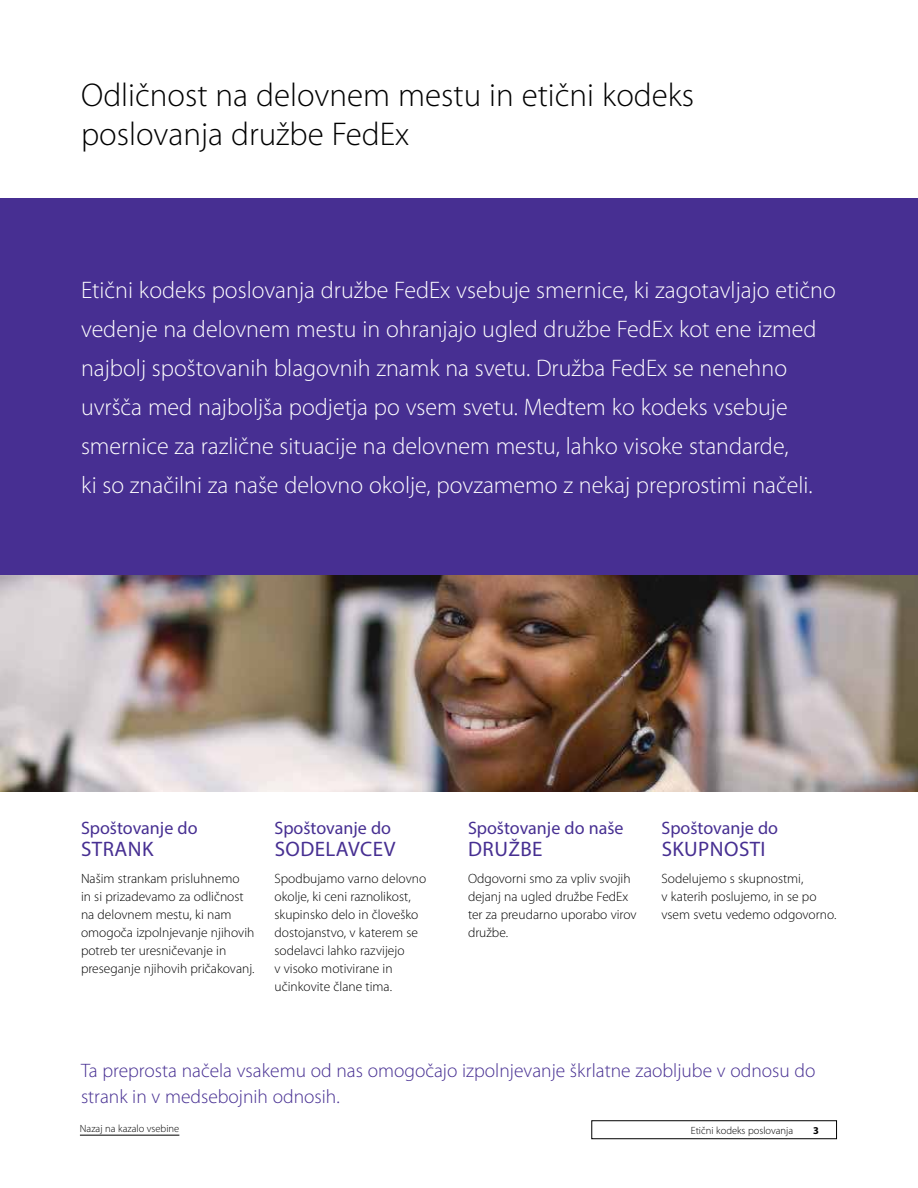
<style>
.page{position:relative;width:918px;height:1188px;background:#fff}
.page>*{position:absolute;margin:0;border:0;box-sizing:border-box;transform-origin:0 0}
.t1{font:300 33px/39.6px "Myriad Pro";color:#000}
.t2{font:300 24px/39px "Myriad Pro";color:#fff}
.t3{font:21px "Myriad Pro";letter-spacing:.02em;color:#472f92}
.t4{font:300 19.5px/25.5px "Myriad Pro";color:#472f92}
.t5{font:18px "Myriad Pro";color:#472f92}
.t6{font:300 13.5px/18px "Myriad Pro";color:#000}
.t7{font:300 10.5px "Myriad Pro";color:#000}
.t8{font:700 10.5px "Myriad Pro";color:#000}
</style>
<div class="page">
<div style="left:0;top:198px;width:918px;height:405px;background:#472f92"></div>
<img style="left:0;top:576px;width:918px;height:216px">
<hr style="left:80px;top:1135px;width:99px;height:1px;background:#000">
<div style="left:592px;top:1121px;width:245px;height:18px;border:1px solid #000"></div>
<h1 class="t1" style="left:81px;top:75px;width:615px">Odličnost na delovnem mestu in etični kodeks poslovanja družbe FedEx</h1>
<p class="t2" style="left:81px;top:271px;width:756px">Etični kodeks poslovanja družbe FedEx vsebuje smernice, ki zagotavljajo etično vedenje na delovnem mestu in ohranjajo ugled družbe FedEx kot ene izmed najbolj spoštovanih blagovnih znamk na svetu. Družba FedEx se nenehno uvršča med najboljša podjetja po vsem svetu. Medtem ko kodeks vsebuje smernice za različne situacije na delovnem mestu, lahko visoke standarde,<br>ki so značilni za naše delovno okolje, povzamemo z nekaj preprostimi načeli.</p>
<h3 class="t5" style="left:81px;top:816px;width:118px">Spoštovanje do</h3>
<h3 class="t3" style="left:81px;top:836px;width:74px">STRANK</h3>
<p class="t6" style="left:81px;top:870px;width:175px">Našim strankam prisluhnemo<br>in si prizadevamo za odličnost na delovnem mestu, ki nam omogoča izpolnjevanje njihovih potreb ter uresničevanje in preseganje njihovih pričakovanj.</p>
<h3 class="t5" style="left:274px;top:816px;width:118px">Spoštovanje do</h3>
<h3 class="t3" style="left:275px;top:836px;width:122px">SODELAVCEV</h3>
<p class="t6" style="left:274px;top:870px;width:153px">Spodbujamo varno delovno okolje, ki ceni raznolikost, skupinsko delo in človeško dostojanstvo, v katerem se sodelavci lahko razvijejo<br>v visoko motivirane in učinkovite člane tima.</p>
<h3 class="t5" style="left:468px;top:816px;width:157px">Spoštovanje do naše</h3>
<h3 class="t3" style="left:468px;top:836px;width:76px">DRUŽBE</h3>
<p class="t6" style="left:468px;top:870px;width:170px">Odgovorni smo za vpliv svojih dejanj na ugled družbe FedEx ter za preudarno uporabo virov družbe.</p>
<h3 class="t5" style="left:662px;top:816px;width:118px">Spoštovanje do</h3>
<h3 class="t3" style="left:662px;top:836px;width:105px">SKUPNOSTI</h3>
<p class="t6" style="left:662px;top:870px;width:176px">Sodelujemo s skupnostmi,<br>v katerih poslujemo, in se po vsem svetu vedemo odgovorno.</p>
<h3 class="t4" style="left:81px;top:1058px;width:736px">Ta preprosta načela vsakemu od nas omogočajo izpolnjevanje škrlatne zaobljube v odnosu do strank in v medsebojnih odnosih.</h3>
<p class="t7" style="left:80px;top:1122px;width:101px">Nazaj na kazalo vsebine</p>
<p class="t7" style="left:691px;top:1124px;width:104px">Etični kodeks poslovanja</p>
<p class="t8" style="left:813px;top:1123px;width:7px">3</p>
</div>
